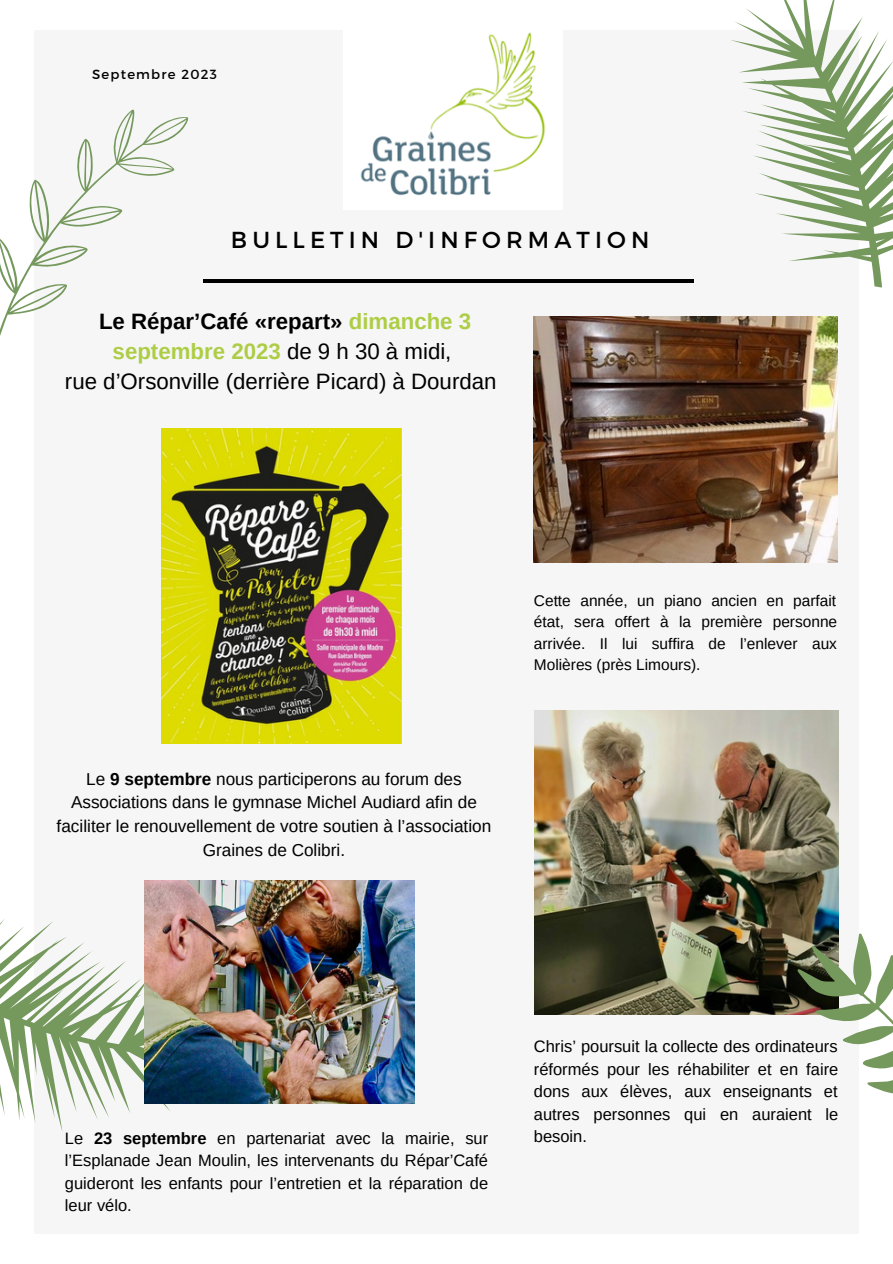
<style>
.page{position:relative;width:893px;height:1264px;background:#fff}
.page>*{position:absolute;margin:0;border:0;box-sizing:border-box;transform-origin:0 0}
.t1{font:23.1px "Montserrat";letter-spacing:.22em;color:#000}
.t2{font:700 22.2px/30.3px "Arimo";color:#aecd46;text-align:center}
.t3{font:22.2px "Arimo";color:#000}
.t4{font:17.25px/23.5px "Arimo";color:#000;text-align:center}
.t5{font:16.5px/22.5px "Arimo";color:#000;text-align:justify}
.t6{font:15.45px/21.3px "Arimo";color:#000;text-align:justify}
.t7{font:13.2px "Montserrat";letter-spacing:.09em;color:#000}
.s1{color:#000}
.s2{font-weight:400;color:#000}
.s3{font-weight:700}
</style>
<div class="page">
<div style="left:34px;top:30px;width:824px;height:1203px;background:#f6f6f6"></div>
<svg style="left:0;top:919px;width:244px;height:212px"></svg>
<svg style="left:691px;top:0;width:201px;height:288px"></svg>
<hr style="left:203px;top:279px;width:490px;height:3px;background:#000">
<svg style="left:0;top:109px;width:188px;height:227px"></svg>
<img style="left:361px;top:32px;width:184px;height:163px">
<img style="left:534px;top:710px;width:304px;height:304px">
<svg style="left:788px;top:902px;width:104px;height:192px"></svg>
<img style="left:533px;top:316px;width:304px;height:246px">
<img style="left:161px;top:428px;width:241px;height:315px">
<img style="left:144px;top:880px;width:270px;height:223px">
<p class="t7" style="left:92px;top:66px;width:126px">Septembre 2023</p>
<p class="t1" style="left:231px;top:224px;width:420px">BULLETIN D'INFORMATION</p>
<p class="t2" style="left:99px;top:306px;width:373px"><span class="s1">Le Répar’Café «repart»</span> dimanche 3 septembre 2023 <span class="s2">de 9 h 30 à midi,</span></p>
<p class="t3" style="left:65px;top:369px;width:433px">rue d’Orsonville (derrière Picard) à Dourdan</p>
<p class="t4" style="left:57px;top:767px;width:436px">Le <span class="s3">9 septembre</span> nous participerons au forum des Associations dans le gymnase Michel Audiard afin de faciliter le renouvellement de votre soutien à l’association Graines de Colibri.</p>
<p class="t6" style="left:534px;top:590px;width:305px">Cette année, un piano ancien en parfait état, sera offert à la première personne arrivée. Il lui suffira de l’enlever aux Molières (près Limours).</p>
<p class="t5" style="left:65px;top:1126px;width:425px">Le <span class="s3">23 septembre</span> en partenariat avec la mairie, sur l’Esplanade Jean Moulin, les intervenants du Répar’Café guideront les enfants pour l’entretien et la réparation de leur vélo.</p>
<p class="t5" style="left:534px;top:1035px;width:306px">Chris’ poursuit la collecte des ordinateurs réformés pour les réhabiliter et en faire dons aux élèves, aux enseignants et autres personnes qui en auraient le besoin.</p>
</div>
